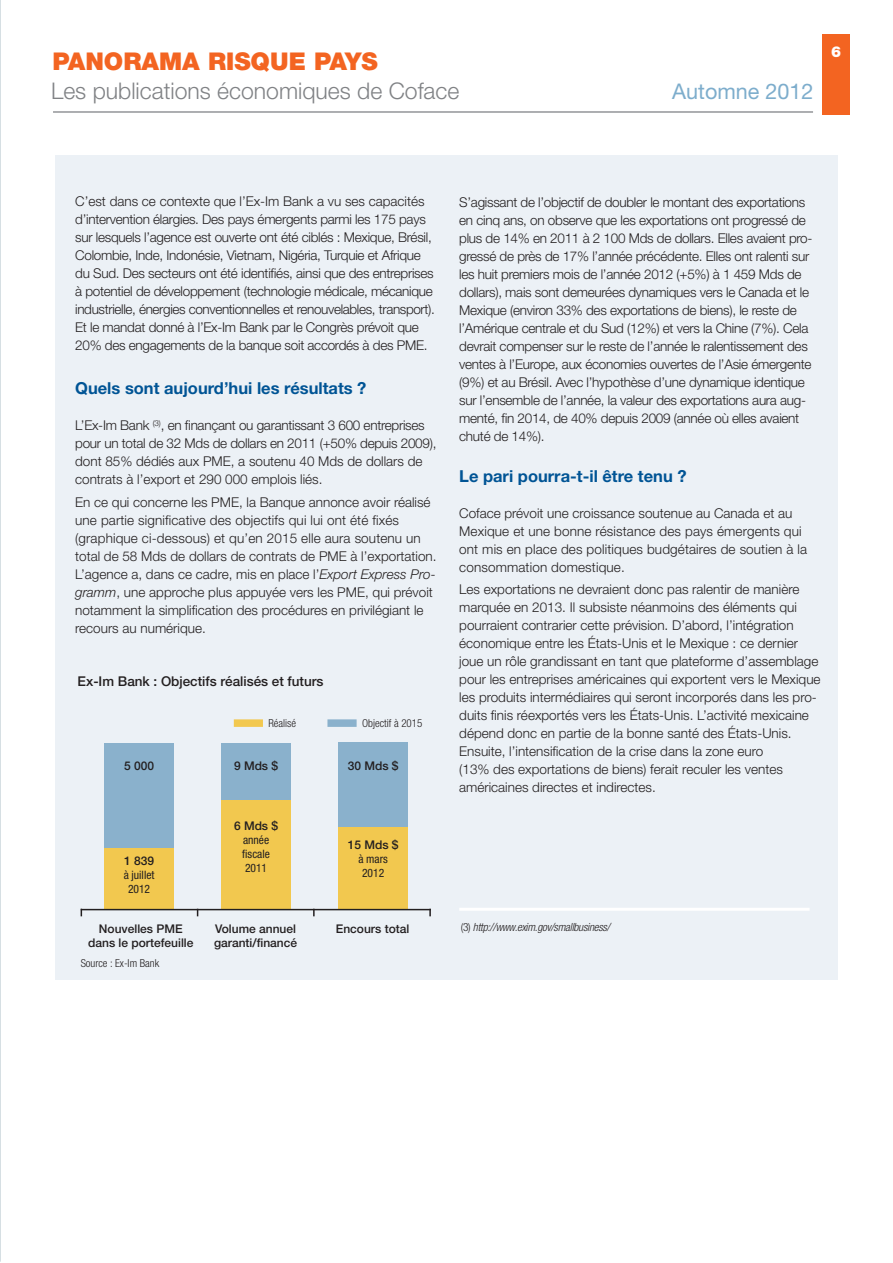
<style>
.page{position:relative;width:893px;height:1263px;background:#fff}
.page>*{position:absolute;margin:0;border:0;box-sizing:border-box;transform-origin:0 0}
.t1{font:900 24.45px "Helvetica Neue LT Std";color:#f36421}
.t2{font:300 22.95px "Helvetica Neue LT Std";color:#808285}
.t3{font:21.6px "Helvetica Neue LT Std";color:#7dadcc}
.t4{font:700 16.5px "Helvetica Neue LT Std";color:#005495}
.t5{font:900 15px "Helvetica Neue LT Std";color:#fff}
.t6{font:300 13.5px/18px "Helvetica Neue LT Std";letter-spacing:-.02em;color:#231f20}
.t7{font:300 13.5px/18px "Helvetica Neue LT Std";color:#231f20}
.t8{font:500 13.5px "Helvetica Neue";color:#231f20}
.t9{font:500 12px/14.4px "Helvetica Neue";color:#231f20;text-align:center}
.t10{font:condensed 11.55px/13.8px "Helvetica Neue LT Std";color:#231f20;text-align:center}
.t11{font:italic 300 condensed 11.25px "Helvetica Neue LT Std";letter-spacing:-.02em;color:#231f20}
.t12{font:300 condensed 10.95px "Helvetica Neue";color:#231f20}
.s1{font-style:italic}
.s2{font-style:normal}
</style>
<div class="page">
<hr style="left:0;top:0;width:1px;height:1261px;background:#c9d5da">
<hr style="left:53px;top:111px;width:760px;height:2px;background:#939598">
<div style="left:822px;top:34px;width:28px;height:80px;background:#f36421"></div>
<div style="left:55px;top:155px;width:783px;height:824px;background:#ecf1f6"></div>
<hr style="left:459px;top:908px;width:351px;height:3px;background:#fff">
<svg style="left:313px;top:910px;width:2px;height:6px"></svg>
<svg style="left:429px;top:910px;width:2px;height:6px"></svg>
<div style="left:105px;top:743px;width:69px;height:106px;background:#8ab1cc"></div>
<div style="left:105px;top:848px;width:69px;height:61px;background:#f2c84f"></div>
<div style="left:222px;top:743px;width:69px;height:57px;background:#8ab1cc"></div>
<div style="left:222px;top:800px;width:69px;height:109px;background:#f2c84f"></div>
<div style="left:339px;top:743px;width:69px;height:85px;background:#8ab1cc"></div>
<div style="left:339px;top:827px;width:69px;height:82px;background:#f2c84f"></div>
<div style="left:234px;top:719px;width:29px;height:8px;background:#f2c84f"></div>
<div style="left:327px;top:719px;width:30px;height:8px;background:#8ab1cc"></div>
<hr style="left:81px;top:909px;width:350px;height:1px;background:#231f20">
<h1 class="t1" style="left:52px;top:52px;width:327px">PANORAMA RISQUE PAYS</h1>
<h2 class="t2" style="left:51px;top:82px;width:410px">Les publications économiques de Coface</h2>
<h3 class="t3" style="left:672px;top:84px;width:143px">Automne 2012</h3>
<p class="t5" style="left:831px;top:47px;width:12px">6</p>
<p class="t6" style="left:75px;top:193px;width:361px">C’est dans ce contexte que l’Ex-Im Bank a vu ses capacités d’intervention élargies. Des pays émergents parmi les 175 pays sur lesquels l’agence est ouverte ont été ciblés : Mexique, Brésil, Colombie, Inde, Indonésie, Vietnam, Nigéria, Turquie et Afrique du Sud. Des secteurs ont été identifiés, ainsi que des entreprises à potentiel de développement (technologie médicale, mécanique industrielle, énergies conventionnelles et renouvelables, transport).<br>Et le mandat donné à l’Ex-Im Bank par le Congrès prévoit que 20% des engagements de la banque soit accordés à des PME.</p>
<p class="t4" style="left:75px;top:382px;width:293px">Quels sont aujourd’hui les résultats ?</p>
<p class="t6" style="left:75px;top:418px;width:363px">L’Ex-Im Bank <sup>(3)</sup>, en finançant ou garantissant 3 600 entreprises pour un total de 32 Mds de dollars en 2011 (+50% depuis 2009), dont 85% dédiés aux PME, a soutenu 40 Mds de dollars de contrats à l’export et 290 000 emplois liés.</p>
<p class="t7" style="left:75px;top:494px;width:363px">En ce qui concerne les PME, la Banque annonce avoir réalisé une partie significative des objectifs qui lui ont été fixés (graphique ci-dessous) et qu’en 2015 elle aura soutenu un total de 58 Mds de dollars de contrats de PME à l’exportation.<br>L’agence a, dans ce cadre, mis en place l’<span class="s1">Export Express Pro&shy;gramm</span>, une approche plus appuyée vers les PME, qui prévoit notamment la simplification des procédures en privilégiant le recours au numérique.</p>
<p class="t8" style="left:78px;top:676px;width:247px">Ex-Im Bank : Objectifs réalisés et futurs</p>
<p class="t9" style="left:124px;top:760px;width:31px">5 000</p>
<p class="t9" style="left:124px;top:855px;width:31px">1 839</p>
<p class="t10" style="left:124px;top:869px;width:32px">à juillet<br>2012</p>
<p class="t12" style="left:268px;top:719px;width:29px">Réalisé</p>
<p class="t12" style="left:362px;top:719px;width:62px">Objectif à 2015</p>
<p class="t9" style="left:234px;top:760px;width:46px">9 Mds $</p>
<p class="t9" style="left:234px;top:820px;width:46px">6 Mds $</p>
<p class="t10" style="left:242px;top:834px;width:29px;text-align:justify">année fiscale 2011</p>
<p class="t9" style="left:348px;top:760px;width:52px">30 Mds $</p>
<p class="t9" style="left:348px;top:839px;width:52px">15 Mds $</p>
<p class="t10" style="left:358px;top:853px;width:31px">à mars<br>2012</p>
<p class="t9" style="left:88px;top:922px;width:107px">Nouvelles PME dans le portefeuille</p>
<p class="t9" style="left:214px;top:922px;width:85px;text-align:left">Volume annuel garanti/financé</p>
<p class="t9" style="left:336px;top:922px;width:75px">Encours total</p>
<p class="t12" style="left:81px;top:959px;width:80px">Source : Ex-Im Bank</p>
<p class="t6" style="left:459px;top:194px;width:355px">S’agissant de l’objectif de doubler le montant des exportations en cinq ans, on observe que les exportations ont progressé de plus de 14% en 2011 à 2 100 Mds de dollars. Elles avaient pro&shy;gressé de près de 17% l’année précédente. Elles ont ralenti sur les huit premiers mois de l’année 2012 (+5%) à 1 459 Mds de dollars), mais sont demeurées dynamiques vers le Canada et le Mexique (environ 33% des exportations de biens), le reste de l’Amérique centrale et du Sud (12%) et vers la Chine (7%). Cela devrait compenser sur le reste de l’année le ralentissement des ventes à l’Europe, aux économies ouvertes de l’Asie émergente (9%) et au Brésil. Avec l’hypothèse d’une dynamique identique sur l’ensemble de l’année, la valeur des exportations aura aug&shy;menté, fin 2014, de 40% depuis 2009 (année où elles avaient chuté de 14%).</p>
<p class="t4" style="left:459px;top:470px;width:229px">le pari pourra-t-il être tenu ?</p>
<p class="t7" style="left:459px;top:505px;width:349px">Coface prévoit une croissance soutenue au Canada et au Mexique et une bonne résistance des pays émergents qui ont mis en place des politiques budgétaires de soutien à la consommation domestique.</p>
<p class="t7" style="left:459px;top:582px;width:363px">Les exportations ne devraient donc pas ralentir de manière marquée en 2013. Il subsiste néanmoins des éléments qui pourraient contrarier cette prévision. D’abord, l’intégration économique entre les États-Unis et le Mexique : ce dernier joue un rôle grandissant en tant que plateforme d’assemblage pour les entreprises américaines qui exportent vers le Mexique les produits intermédiaires qui seront incorporés dans les pro&shy;duits finis réexportés vers les États-Unis. L’activité mexicaine dépend donc en partie de la bonne santé des États-Unis.<br>Ensuite, l’intensification de la crise dans la zone euro<br>(13% des exportations de biens) ferait reculer les ventes américaines directes et indirectes.</p>
<p class="t11" style="left:461px;top:923px;width:151px"><span class="s2">(3)</span> http://www.exim.gov/smallbusiness/</p>
</div>
